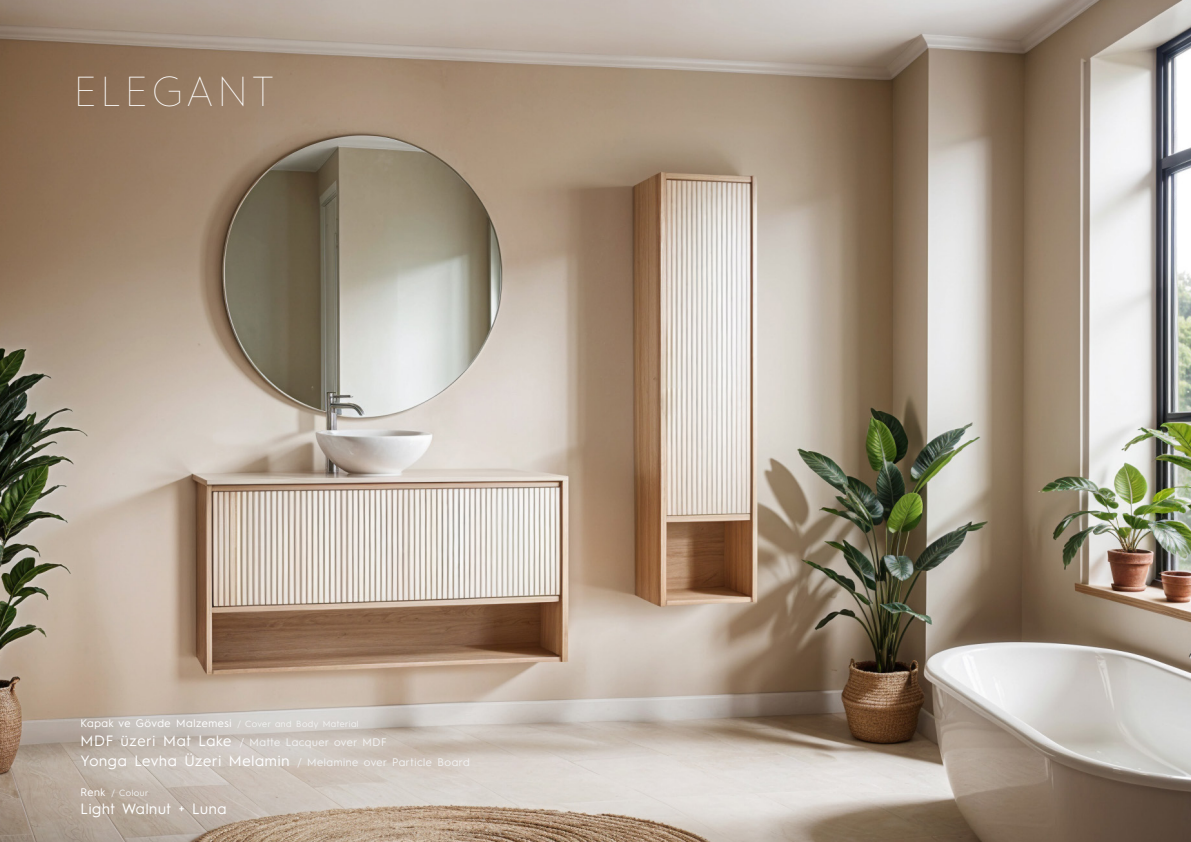
<style>
.page{position:relative;width:1191px;height:842px;background:#fff}
.page>*{position:absolute;margin:0;border:0;box-sizing:border-box;transform-origin:0 0}
.t1{font:100 42px "Hurme Geometric Sans 1";letter-spacing:.1em;color:#fff}
.t2{font:15px "Hurme Geometric Sans 1";letter-spacing:.05em;color:#fff}
.t3{font:11px/19.2px "Hurme Geometric Sans 1";letter-spacing:.05em;color:#f2f2f2}
.t4{font:9px "Hurme Geometric Sans 1";letter-spacing:.05em;color:#f3f3f2}
.s1{color:#fff}
.s2{font-size:9px;color:#f3f3f2}
.s3{font-size:15px;color:#fff}
.s4{font-size:11px;color:#fff}
</style>
<div class="page">
<img style="left:0;top:0;width:1191px;height:842px">
<h1 class="t1" style="left:74px;top:64px;width:202px">ELEGANT</h1>
<p class="t3" style="left:80px;top:713px;width:390px"><span class="s1">Kapak ve Gövde Malzemesi</span> <span class="s2">/ Cover and Body Material<br></span><span class="s3">MDF üzeri Mat Lake</span> / Matte Lacquer over MDF<br><span class="s3">Yonga Levha Üzeri Melamin</span> / Melamine over Particle Board</p>
<p class="t4" style="left:80px;top:787px;width:69px"><span class="s4">Renk</span> / Colour</p>
<h2 class="t2" style="left:80px;top:798px;width:147px">Light Walnut + Luna</h2>
</div>
